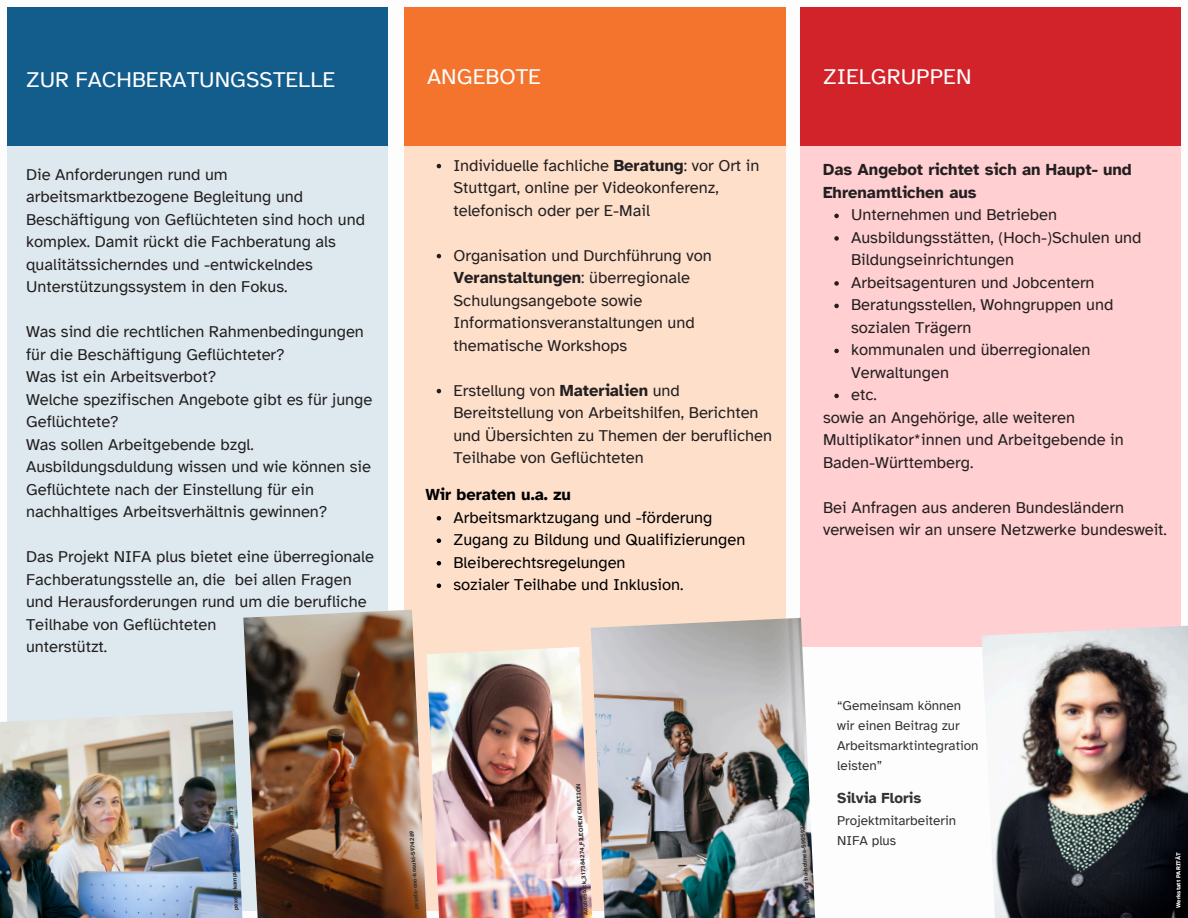
<style>
.page{position:relative;width:1188px;height:918px;background:#fff}
.page>*{position:absolute;margin:0;border:0;box-sizing:border-box;transform-origin:0 0}
.t1{font:22.5px "Atkinson Hyperlegible";color:#fff}
.t2{font:22.5px "Atkinson Hyperlegible";color:#fdfdfd}
.t3{font:16.5px/22.5px "Atkinson Hyperlegible";color:#231f20}
.t4{font:16.5px "Atkinson Hyperlegible";color:#000}
.t5{font:700 16.5px/22.5px "Atkinson Hyperlegible";color:#231f20}
.t6{font:700 16.5px "Atkinson Hyperlegible";color:#000}
.t7{font:700 15px "Atkinson Hyperlegible";color:#333}
.t8{font:13.5px/20.2px "Atkinson Hyperlegible";color:#333}
.t9{font:700 6px "Atkinson Hyperlegible";color:#333}
.t10{font:700 6px "Atkinson Hyperlegible";color:#fff}
.s1{font-weight:700}
</style>
<div class="page">
<div style="left:800px;top:7px;width:381px;height:904px;background:#ffcfd1"></div>
<div style="left:800px;top:7px;width:381px;height:138px;background:#d2232a"></div>
<div style="left:800px;top:647px;width:381px;height:264px;background:#fdfdfd"></div>
<div style="left:405px;top:7px;width:380px;height:904px;background:#fedfca"></div>
<div style="left:405px;top:7px;width:380px;height:138px;background:#f4742e"></div>
<div style="left:7px;top:7px;width:381px;height:904px;background:#dde9ef"></div>
<div style="left:7px;top:7px;width:381px;height:138px;background:#125d8c"></div>
<img style="left:591px;top:618px;width:225px;height:300px">
<img style="left:427px;top:647px;width:166px;height:271px">
<img style="left:243px;top:610px;width:184px;height:308px">
<img style="left:0;top:711px;width:243px;height:207px">
<img style="left:982px;top:625px;width:206px;height:293px">
<svg style="left:437px;top:164px;width:4px;height:4px"></svg>
<svg style="left:437px;top:254px;width:4px;height:4px"></svg>
<svg style="left:437px;top:389px;width:4px;height:4px"></svg>
<svg style="left:834px;top:214px;width:5px;height:4px"></svg>
<svg style="left:834px;top:236px;width:5px;height:5px"></svg>
<svg style="left:834px;top:281px;width:5px;height:5px"></svg>
<svg style="left:834px;top:304px;width:5px;height:4px"></svg>
<svg style="left:834px;top:349px;width:5px;height:4px"></svg>
<svg style="left:834px;top:394px;width:5px;height:4px"></svg>
<svg style="left:437px;top:516px;width:4px;height:5px"></svg>
<svg style="left:437px;top:539px;width:4px;height:4px"></svg>
<svg style="left:437px;top:561px;width:4px;height:5px"></svg>
<svg style="left:437px;top:584px;width:4px;height:4px"></svg>
<p class="t1" style="left:26px;top:66px;width:311px">ZUR FACHBERATUNGSSTELLE</p>
<p class="t3" style="left:26px;top:163px;width:340px">Die Anforderungen rund um arbeitsmarktbezogene Begleitung und Beschäftigung von Geflüchteten sind hoch und komplex. Damit rückt die Fachberatung als qualitätssicherndes und -entwickelndes Unterstützungssystem in den Fokus.</p>
<p class="t3" style="left:26px;top:321px;width:348px">Was sind die rechtlichen Rahmenbedingungen für die Beschäftigung Geflüchteter?<br>Was ist ein Arbeitsverbot?<br>Welche spezifischen Angebote gibt es für junge Geflüchtete?<br>Was sollen Arbeitgebende bzgl.<br>Ausbildungsduldung wissen und wie können sie Geflüchtete nach der Einstellung für ein nachhaltiges Arbeitsverhältnis gewinnen?</p>
<h1 class="t3" style="left:26px;top:546px;width:350px">Das Projekt NIFA plus bietet eine überregionale Fachberatungsstelle an, die bei allen Fragen und Herausforderungen rund um die berufliche Teilhabe von Geflüchteten<br>unterstützt.</h1>
<p class="t9" style="left:233px;top:911px;width:105px;rotate:-93deg">pexels-kampus-production-5940833</p>
<p class="t2" style="left:427px;top:63px;width:115px">ANGEBOTE</p>
<h3 class="t2" style="left:823px;top:62px;width:150px">ZIELGRUPPEN</h3>
<h3 class="t3" style="left:453px;top:154px;width:308px">Individuelle fachliche <span class="s1">Beratung</span>: vor Ort in<br>Stuttgart, online per Videokonferenz, telefonisch oder per E-Mail</h3>
<h3 class="t3" style="left:453px;top:244px;width:260px">Organisation und Durchführung von<br><span class="s1">Veranstaltungen</span>: überregionale<br>Schulungsangebote sowie<br>Informationsveranstaltungen und thematische Workshops</h3>
<h1 class="t3" style="left:453px;top:379px;width:320px">Erstellung von <span class="s1">Materialien</span> und Bereitstellung von Arbeitshilfen, Berichten und Übersichten zu Themen der beruflichen Teilhabe von Geflüchteten</h1>
<h3 class="t6" style="left:425px;top:485px;width:147px">Wir beraten u.a. zu</h3>
<p class="t4" style="left:453px;top:507px;width:261px">Arbeitsmarktzugang und -förderung</p>
<h4 class="t4" style="left:453px;top:530px;width:293px">Zugang zu Bildung und Qualifizierungen</h4>
<h2 class="t4" style="left:453px;top:552px;width:174px">Bleiberechtsregelungen</h2>
<h4 class="t4" style="left:453px;top:575px;width:232px">sozialer Teilhabe und Inklusion.</h4>
<h3 class="t5" style="left:823px;top:159px;width:310px">Das Angebot richtet sich an Haupt- und<br>Ehrenamtlichen aus</h3>
<p class="t3" style="left:851px;top:204px;width:207px">Unternehmen und Betrieben</p>
<p class="t3" style="left:851px;top:226px;width:292px">Ausbildungsstätten, (Hoch-)Schulen und<br>Bildungseinrichtungen</p>
<p class="t3" style="left:851px;top:271px;width:245px">Arbeitsagenturen und Jobcentern</p>
<p class="t3" style="left:851px;top:294px;width:264px">Beratungsstellen, Wohngruppen und sozialen Trägern</p>
<h1 class="t3" style="left:851px;top:339px;width:241px">kommunalen und überregionalen<br>Verwaltungen</h1>
<h2 class="t3" style="left:851px;top:384px;width:27px">etc.</h2>
<p class="t3" style="left:823px;top:406px;width:302px">sowie an Angehörige, alle weiteren<br>Multiplikator*innen und Arbeitgebende in<br>Baden-Württemberg.</p>
<p class="t3" style="left:823px;top:496px;width:345px">Bei Anfragen aus anderen Bundesländern verweisen wir an unsere Netzwerke bundesweit.</p>
<p class="t9" style="left:413px;top:910px;width:81px;rotate:-94deg">pexels-ono-kosuki-5974289</p>
<h2 class="t9" style="left:582px;top:915px;width:133px;rotate:-93deg">AdobeStock_317384274_FILEOPEN CREATION</h2>
<p class="t9" style="left:805px;top:917px;width:96px;rotate:-94deg">pexels-katerina-ho ml es-5905923</p>
<p class="t8" style="left:837px;top:695px;width:143px">“Gemeinsam können wir einen Beitrag zur<br>Arbeitsmarktintegration leisten”</p>
<p class="t7" style="left:837px;top:789px;width:86px">Silvia Floris</p>
<p class="t8" style="left:837px;top:810px;width:121px">Projektmitarbeiterin<br>NIFA plus</p>
<p class="t10" style="left:1175px;top:908px;width:57px;rotate:-90deg">Werkstatt PARITÄT</p>
</div>
